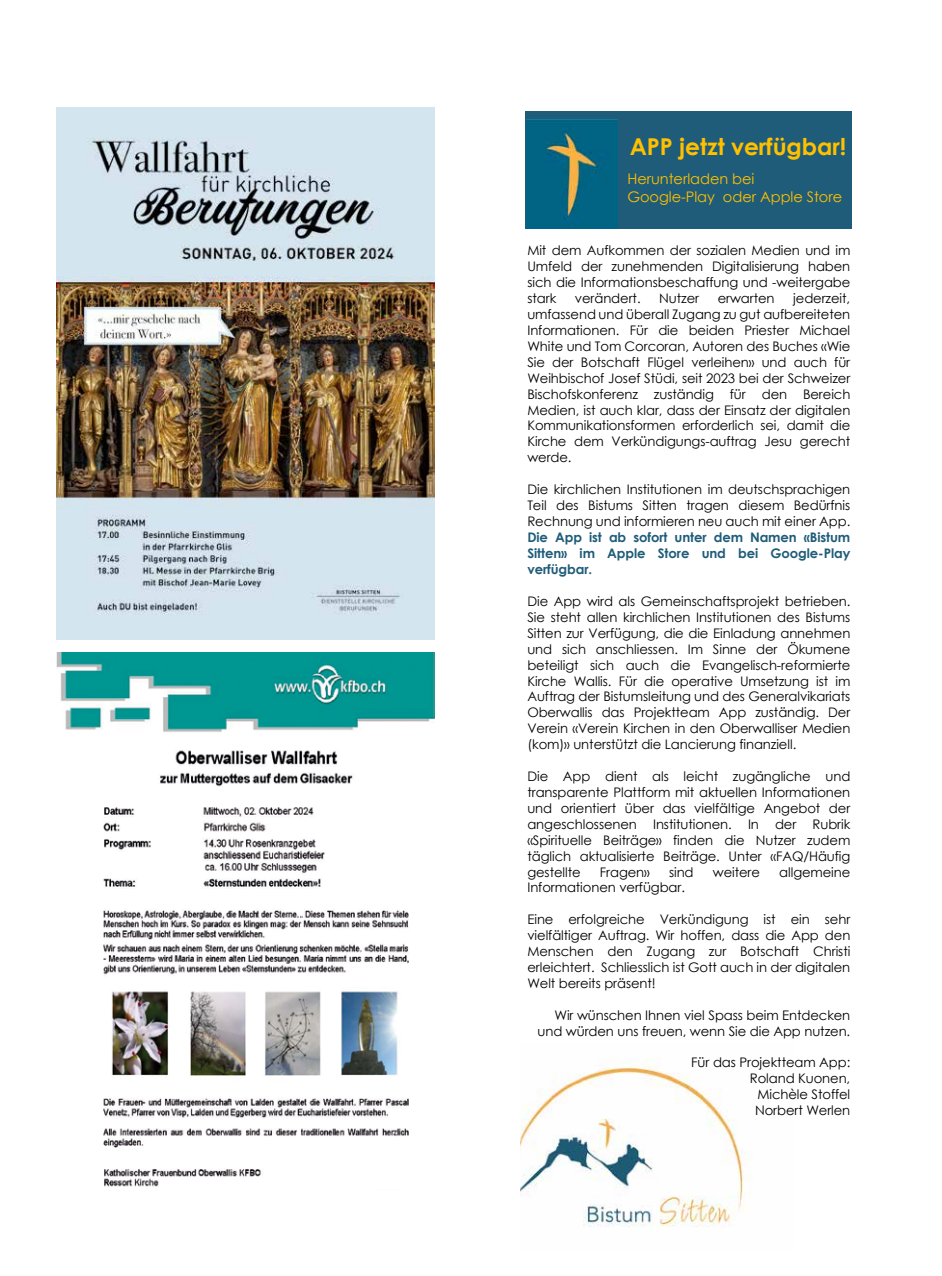
<style>
.page{position:relative;width:942px;height:1276px;background:#fff}
.page>*{position:absolute;margin:0;border:0;box-sizing:border-box;transform-origin:0 0}
.t1{font:700 23.2px "Century Gothic";letter-spacing:-.005em;color:#ffc000}
.t2{font:14.6px/17.6px "Century Gothic";letter-spacing:-.005em;color:#ffc000}
.t3{font:13.2px/16px "Century Gothic";letter-spacing:-.01em;color:#000;text-align:justify}
.t4{font:700 13.2px/16px "Century Gothic";letter-spacing:-.01em;color:#1f5c79;text-align:justify}
</style>
<div class="page">
<img style="left:57px;top:108px;width:377px;height:531px">
<img style="left:57px;top:652px;width:377px;height:535px">
<img style="left:520px;top:1058px;width:233px;height:169px">
<div style="left:525px;top:111px;width:326px;height:10px;background:#1f5c79"></div>
<div style="left:525px;top:121px;width:326px;height:11px;background:#1f5c79"></div>
<div style="left:525px;top:132px;width:326px;height:28px;background:#1f5c79"></div>
<div style="left:525px;top:160px;width:326px;height:9px;background:#1f5c79"></div>
<div style="left:525px;top:169px;width:326px;height:18px;background:#1f5c79"></div>
<div style="left:525px;top:187px;width:326px;height:18px;background:#1f5c79"></div>
<div style="left:525px;top:205px;width:326px;height:17px;background:#1f5c79"></div>
<div style="left:525px;top:222px;width:326px;height:7px;background:#1f5c79"></div>
<img style="left:526px;top:119px;width:91px;height:109px">
<h1 class="t1" style="left:629px;top:129px;width:218px">APP jetzt verfügbar!</h1>
<p class="t2" style="left:627px;top:169px;width:216px">Herunterladen bei<br>Google-Play oder Apple Store</p>
<p class="t3" style="left:527px;top:242px;width:324px">Mit dem Aufkommen der sozialen Medien und im Umfeld der zunehmenden Digitalisierung haben sich die Informationsbeschaffung und -weitergabe stark</p>
<p class="t3" style="left:527px;top:290px;width:324px;text-indent:266px">jederzeit, umfassend und überall Zugang zu gut aufbereiteten Informationen. Für die beiden Priester Michael White und Tom Corcoran, Autoren des Buches «Wie Sie der Botschaft Flügel verleihen» und auch für Weihbischof Josef Stüdi, seit 2023 bei der Schweizer Bischofskonferenz zuständig für den Bereich Medien, ist auch klar, dass der Einsatz der digitalen Kommunikationsformen erforderlich sei, damit die Kirche dem Verkündigungs-auftrag Jesu gerecht werde.</p>
<p class="t3" style="left:527px;top:481px;width:324px">Die kirchlichen Institutionen im deutschsprachigen Teil des Bistums Sitten tragen diesem Bedürfnis Rechnung und informieren neu auch mit einer App.</p>
<p class="t4" style="left:527px;top:528px;width:324px">Die App ist ab sofort unter dem Namen «Bistum Sitten» im Apple Store und bei Google-Play verfügbar.</p>
<p class="t3" style="left:527px;top:593px;width:324px">Die App wird als Gemeinschaftsprojekt betrieben.<br>Sie steht allen kirchlichen Institutionen des Bistums Sitten zur Verfügung, die die Einladung annehmen und sich anschliessen. Im Sinne der Ökumene beteiligt sich auch die Evangelisch-reformierte Kirche Wallis. Für die operative Umsetzung ist im Auftrag der Bistumsleitung und des Generalvikariats Oberwallis das Projektteam App zuständig. Der Verein «Verein Kirchen in den Oberwalliser Medien (kom)» unterstützt die Lancierung finanziell.</p>
<p class="t3" style="left:527px;top:768px;width:324px">Die App dient als leicht zugängliche und transparente Plattform mit aktuellen Informationen und orientiert über das vielfältige Angebot der angeschlossenen Institutionen. In der Rubrik «Spirituelle Beiträge» finden die Nutzer zudem täglich aktualisierte Beiträge. Unter «FAQ/Häufig gestellte</p>
<p class="t3" style="left:574px;top:290px;width:67px">verändert.</p>
<p class="t3" style="left:659px;top:290px;width:41px">Nutzer</p>
<p class="t3" style="left:717px;top:290px;width:58px">erwarten</p>
<p class="t3" style="left:599px;top:864px;width:51px">Fragen»</p>
<p class="t3" style="left:668px;top:864px;width:26px">sind</p>
<p class="t3" style="left:712px;top:864px;width:49px">weitere</p>
<p class="t3" style="left:779px;top:864px;width:73px">allgemeine</p>
<p class="t3" style="left:527px;top:879px;width:159px">Informationen verfügbar.</p>
<p class="t3" style="left:527px;top:911px;width:324px">Eine erfolgreiche Verkündigung ist ein sehr vielfältiger Auftrag. Wir hoffen, dass die App den Menschen den Zugang zur Botschaft Christi erleichtert. Schliesslich ist Gott auch in der digitalen Welt bereits präsent!</p>
<p class="t3" style="left:537px;top:1007px;width:314px;text-align:right">Wir wünschen Ihnen viel Spass beim Entdecken und würden uns freuen, wenn Sie die App nutzen.</p>
<p class="t3" style="left:691px;top:1054px;width:160px;text-align:right">Für das Projektteam App:<br>Roland Kuonen,<br>Michèle Stoffel<br>Norbert Werlen</p>
</div>
